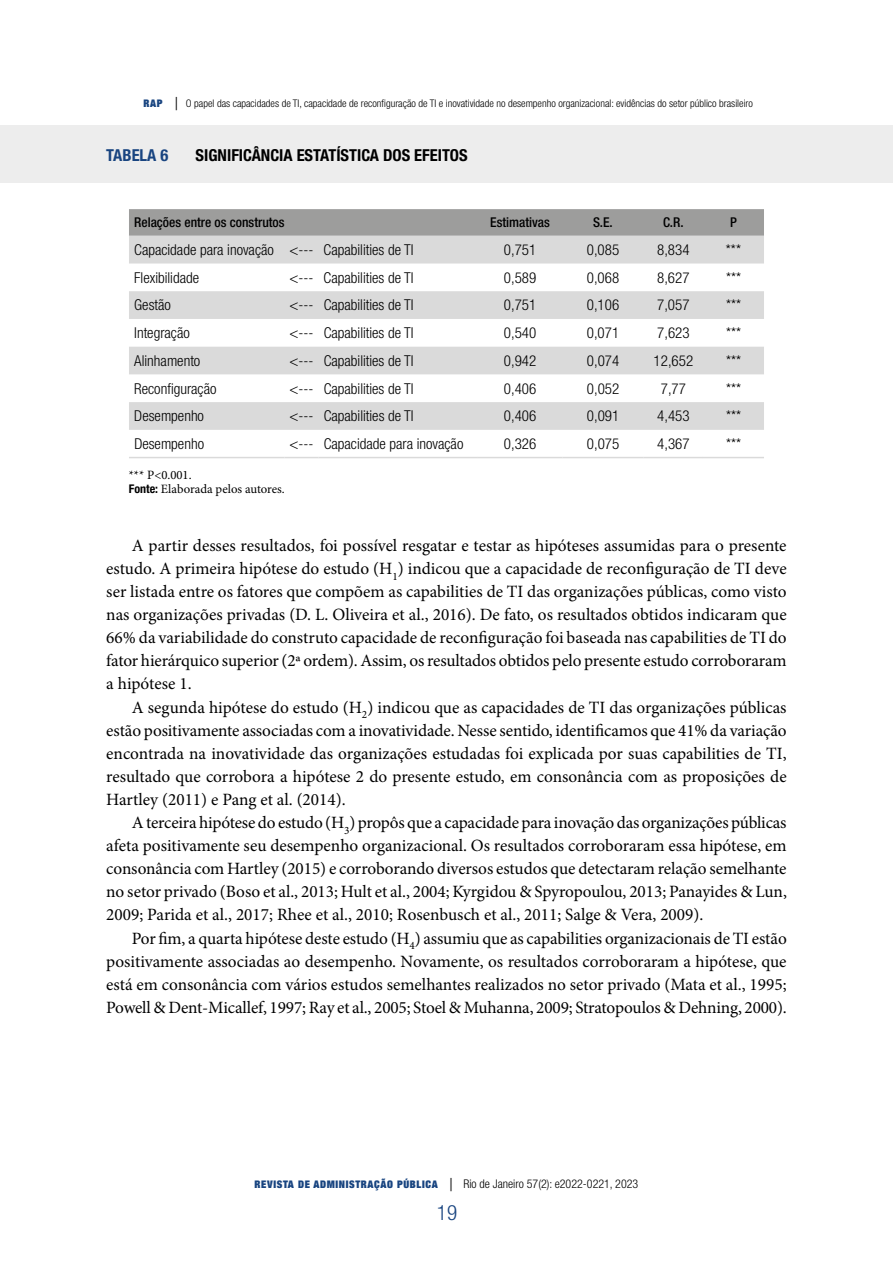
<style>
.page{position:relative;width:893px;height:1263px;background:#fff}
.page>*{position:absolute;margin:0;border:0;box-sizing:border-box;transform-origin:0 0}
.t1{font:300 condensed 21px "Helvetica Neue LT Std";color:#184480}
.t2{font:17.25px/23.1px "Minion Pro";letter-spacing:-.005em;color:#000;text-align:justify}
.t3{font:700 condensed 16.5px "Helvetica Neue LT Std";color:#000}
.t4{font:700 condensed 16.5px "Helvetica Neue LT Std";color:#184480}
.t5{font:300 condensed 15px "Helvetica Neue LT Std";color:#000}
.t6{font:500 condensed 13.5px "Helvetica Neue LT Std";color:#000}
.t7{font:12.75px/13.8px "Minion Pro";color:#000}
.t8{font:300 condensed 12px "Helvetica Neue LT Std";color:#000}
.t9{font:300 condensed 10.5px "Helvetica Neue LT Std";color:#000}
.s1{font-family:"Helvetica Neue";font-weight:900;font-stretch:expanded;color:#184480}
.s2{font-size:18px}
.s3{font-family:"Helvetica Neue LT Std";font-weight:700;font-stretch:condensed;font-size:12px}
.s4{font-family:"Helvetica Neue";font-weight:900;font-stretch:expanded;font-size:10.5px;color:#184480}
</style>
<div class="page">
<div style="left:0;top:125px;width:893px;height:58px;background:#ededed"></div>
<svg style="left:129px;top:209px;width:635px;height:27px;background:#9e9e9d"></svg>
<svg style="left:129px;top:236px;width:635px;height:194px;fill:#dadada"></svg>
<hr style="left:129px;top:457px;width:155px;height:1px;background:#dadada">
<hr style="left:284px;top:457px;width:34px;height:1px;background:#dadada">
<hr style="left:318px;top:457px;width:160px;height:1px;background:#dadada">
<hr style="left:478px;top:457px;width:84px;height:1px;background:#dadada">
<hr style="left:562px;top:457px;width:82px;height:1px;background:#dadada">
<hr style="left:644px;top:457px;width:59px;height:1px;background:#dadada">
<hr style="left:703px;top:457px;width:61px;height:1px;background:#dadada">
<p class="t9" style="left:143px;top:98px;width:611px"><span class="s1">RAP</span> <span class="s2">|</span> O papel das capacidades de TI, capacidade de reconfiguração de TI e inovatividade no desempenho organizacional: evidências do setor público brasileiro</p>
<p class="t4" style="left:106px;top:145px;width:63px">TABELA 6</p>
<p class="t3" style="left:196px;top:145px;width:274px">SIGNIFICÂNCIA ESTATÍSTICA DOS EFEITOS</p>
<p class="t6" style="left:134px;top:214px;width:152px">Relações entre os construtos</p>
<p class="t6" style="left:490px;top:214px;width:61px">Estimativas</p>
<p class="t6" style="left:593px;top:214px;width:21px">S.E.</p>
<p class="t6" style="left:663px;top:214px;width:22px">C.R.</p>
<p class="t6" style="left:730px;top:214px;width:8px">P</p>
<p class="t5" style="left:134px;top:241px;width:281px">Capacidade para inovação &lt;--- Capabilities de TI</p>
<p class="t5" style="left:504px;top:241px;width:34px">0,751</p>
<p class="t5" style="left:587px;top:241px;width:34px">0,085</p>
<p class="t5" style="left:657px;top:241px;width:34px">8,834</p>
<p class="t5" style="left:726px;top:241px;width:17px">***</p>
<p class="t5" style="left:134px;top:269px;width:66px">Flexibilidade</p>
<p class="t5" style="left:289px;top:269px;width:126px">&lt;--- Capabilities de TI</p>
<p class="t5" style="left:504px;top:269px;width:34px">0,589</p>
<p class="t5" style="left:587px;top:269px;width:34px">0,068</p>
<p class="t5" style="left:657px;top:269px;width:34px">8,627</p>
<p class="t5" style="left:726px;top:269px;width:17px">***</p>
<p class="t5" style="left:134px;top:297px;width:38px">Gestão</p>
<p class="t5" style="left:289px;top:297px;width:126px">&lt;--- Capabilities de TI</p>
<p class="t5" style="left:504px;top:297px;width:34px">0,751</p>
<p class="t5" style="left:587px;top:297px;width:34px">0,106</p>
<p class="t5" style="left:657px;top:297px;width:34px">7,057</p>
<p class="t5" style="left:726px;top:297px;width:17px">***</p>
<p class="t5" style="left:134px;top:324px;width:57px">Integração</p>
<p class="t5" style="left:289px;top:324px;width:126px">&lt;--- Capabilities de TI</p>
<p class="t5" style="left:504px;top:324px;width:34px">0,540</p>
<p class="t5" style="left:587px;top:324px;width:34px">0,071</p>
<p class="t5" style="left:657px;top:324px;width:34px">7,623</p>
<p class="t5" style="left:726px;top:324px;width:17px">***</p>
<p class="t5" style="left:134px;top:352px;width:68px">Alinhamento</p>
<p class="t5" style="left:289px;top:352px;width:126px">&lt;--- Capabilities de TI</p>
<p class="t5" style="left:504px;top:352px;width:34px">0,942</p>
<p class="t5" style="left:587px;top:352px;width:34px">0,074</p>
<p class="t5" style="left:654px;top:352px;width:41px">12,652</p>
<p class="t5" style="left:726px;top:352px;width:17px">***</p>
<p class="t5" style="left:134px;top:380px;width:84px">Reconfiguração</p>
<p class="t5" style="left:289px;top:380px;width:126px">&lt;--- Capabilities de TI</p>
<p class="t5" style="left:504px;top:380px;width:34px">0,406</p>
<p class="t5" style="left:587px;top:380px;width:34px">0,052</p>
<p class="t5" style="left:661px;top:380px;width:27px">7,77</p>
<p class="t5" style="left:726px;top:380px;width:17px">***</p>
<p class="t5" style="left:134px;top:407px;width:71px">Desempenho</p>
<p class="t5" style="left:289px;top:407px;width:126px">&lt;--- Capabilities de TI</p>
<p class="t5" style="left:504px;top:407px;width:34px">0,406</p>
<p class="t5" style="left:587px;top:407px;width:34px">0,091</p>
<p class="t5" style="left:657px;top:407px;width:34px">4,453</p>
<p class="t5" style="left:726px;top:407px;width:17px">***</p>
<p class="t5" style="left:134px;top:435px;width:71px">Desempenho</p>
<p class="t5" style="left:289px;top:435px;width:175px">&lt;--- Capacidade para inovação</p>
<p class="t5" style="left:504px;top:435px;width:34px">0,326</p>
<p class="t5" style="left:587px;top:435px;width:34px">0,075</p>
<p class="t5" style="left:657px;top:435px;width:34px">4,367</p>
<p class="t5" style="left:726px;top:435px;width:17px">***</p>
<p class="t7" style="left:129px;top:468px;width:157px">*** P&lt;0.001.<br><span class="s3">Fonte:</span> Elaborada pelos autores.</p>
<p class="t2" style="left:106px;top:534px;width:682px;text-indent:26px">A partir desses resultados, foi possível resgatar e testar as hipóteses assumidas para o presente estudo. A primeira hipótese do estudo (H<sub>1</sub>) indicou que a capacidade de reconfiguração de TI deve ser listada entre os fatores que compõem as capabilities de TI das organizações públicas, como visto nas organizações privadas (D. L. Oliveira et al., 2016). De fato, os resultados obtidos indicaram que 66% da variabilidade do construto capacidade de reconfiguração foi baseada nas capabilities de TI do fator hierárquico superior (2ª ordem). Assim, os resultados obtidos pelo presente estudo corroboraram a hipótese 1.</p>
<p class="t2" style="left:106px;top:695px;width:682px;text-indent:26px">A segunda hipótese do estudo (H<sub>2</sub>) indicou que as capacidades de TI das organizações públicas estão positivamente associadas com a inovatividade. Nesse sentido, identificamos que 41% da variação encontrada na inovatividade das organizações estudadas foi explicada por suas capabilities de TI, resultado que corrobora a hipótese 2 do presente estudo, em consonância com as proposições de Hartley (2011) e Pang et al. (2014).</p>
<p class="t2" style="left:106px;top:811px;width:682px;text-indent:26px">A terceira hipótese do estudo (H<sub>3</sub>) propôs que a capacidade para inovação das organizações públicas afeta positivamente seu desempenho organizacional. Os resultados corroboraram essa hipótese, em consonância com Hartley (2015) e corroborando diversos estudos que detectaram relação semelhante no setor privado (Boso et al., 2013; Hult et al., 2004; Kyrgidou &amp; Spyropoulou, 2013; Panayides &amp; Lun, 2009; Parida et al., 2017; Rhee et al., 2010; Rosenbusch et al., 2011; Salge &amp; Vera, 2009).</p>
<p class="t2" style="left:106px;top:926px;width:682px;text-indent:26px">Por fim, a quarta hipótese deste estudo (H<sub>4</sub>) assumiu que as capabilities organizacionais de TI estão positivamente associadas ao desempenho. Novamente, os resultados corroboraram a hipótese, que está em consonância com vários estudos semelhantes realizados no setor privado (Mata et al., 1995; Powell &amp; Dent-Micallef, 1997; Ray et al., 2005; Stoel &amp; Muhanna, 2009; Stratopoulos &amp; Dehning, 2000).</p>
<p class="t8" style="left:255px;top:1176px;width:385px"><span class="s4">REVISTA DE ADMINISTRAÇÃO PÚBLICA</span> <span class="s2">|</span> Rio de Janeiro 57(2): e2022-0221, 2023</p>
<p class="t1" style="left:437px;top:1200px;width:22px">19</p>
</div>
